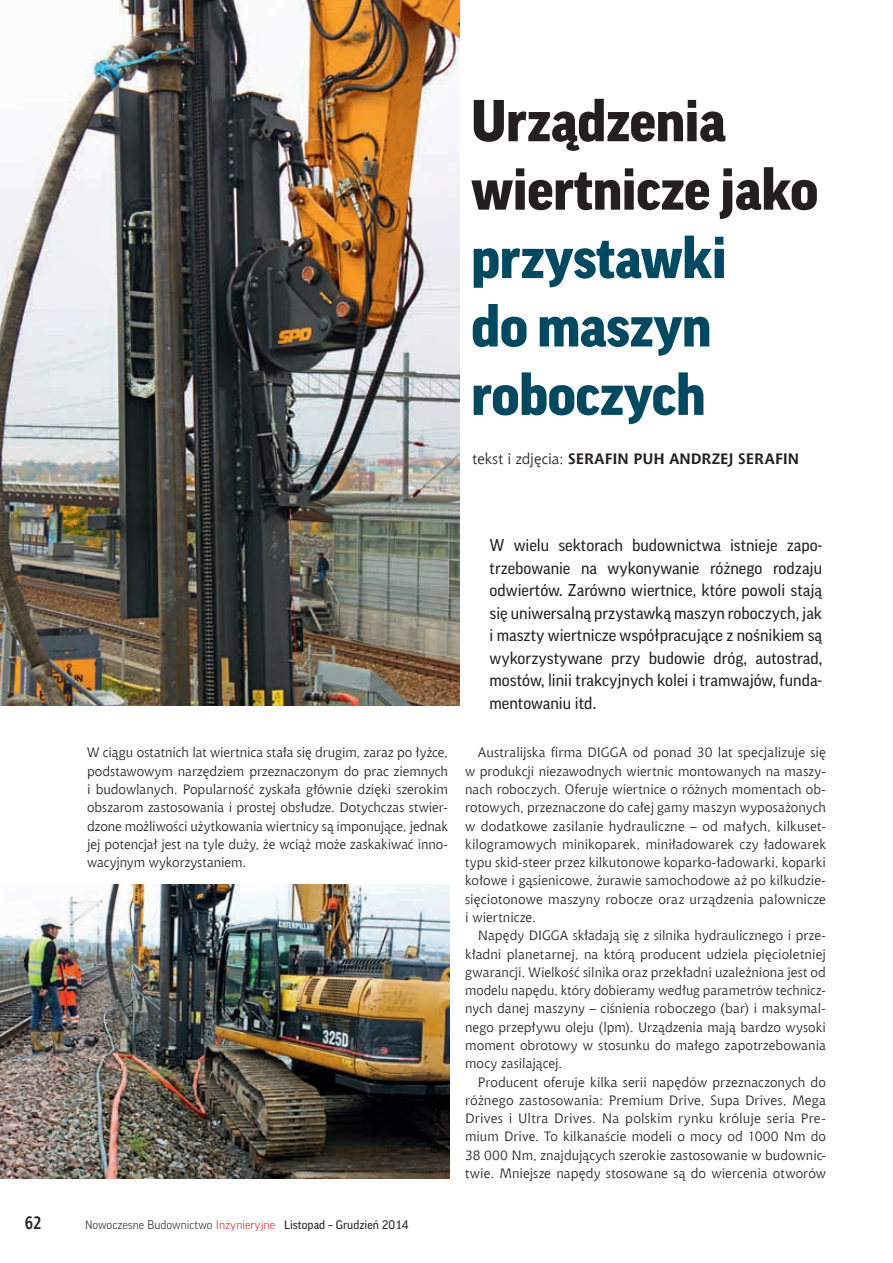
<style>
.page{position:relative;width:893px;height:1263px;background:#fff}
.page>*{position:absolute;margin:0;border:0;box-sizing:border-box;transform-origin:0 0}
.t1{font:900 57px/68.4px "Good Pro";letter-spacing:-.01em;color:#014960}
.t2{font:900 57px/68.4px "Good Pro";letter-spacing:-.01em;color:#231f20}
.t3{font:700 18px "Aerton Cnd EFN";color:#231f20}
.t4{font:16.5px/22.5px "Good Pro";color:#231f20;text-align:justify}
.t5{font:700 15px "Chianti EU";letter-spacing:-.005em;color:#231f20}
.t6{font:13.5px/18.3px "Chianti EU";letter-spacing:.005em;color:#231f20;text-align:justify}
.t7{font:300 12px "Good Pro";color:#231f20}
.s1{font-weight:400}
.s2{color:#d1232a}
</style>
<div class="page">
<img style="left:0;top:0;width:459px;height:705px">
<img style="left:0;top:885px;width:449px;height:294px">
<h1 class="t2" style="left:471px;top:87px;width:349px">Urządzenia wiertnicze jako</h1>
<h1 class="t1" style="left:471px;top:223px;width:257px">przystawki do maszyn roboczych</h1>
<p class="t5" style="left:472px;top:449px;width:328px"><span class="s1">tekst i zdjęcia:</span> SERAFIN PUH ANDRZEJ SERAFIN</p>
<p class="t4" style="left:490px;top:534px;width:334px">W wielu sektorach budownictwa istnieje zapo&shy;trzebowanie na wykonywanie różnego rodzaju odwiertów. Zarówno wiertnice, które powoli stają się uniwersalną przystawką maszyn roboczych, jak i maszty wiertnicze współpracujące z nośnikiem są wykorzystywane przy budowie dróg, autostrad, mostów, linii trakcyjnych kolei i tramwajów, funda&shy;mentowaniu itd.</p>
<p class="t6" style="left:87px;top:743px;width:362px">W ciągu ostatnich lat wiertnica stała się drugim, zaraz po łyżce, podstawowym narzędziem przeznaczonym do prac ziemnych i budowlanych. Popularność zyskała głównie dzięki szerokim obszarom zastosowania i prostej obsłudze. Dotychczas stwier&shy;dzone możliwości użytkowania wiertnicy są imponujące, jednak jej potencjał jest na tyle duży, że wciąż może zaskakiwać inno&shy;wacyjnym wykorzystaniem.</p>
<p class="t6" style="left:465px;top:743px;width:362px;text-indent:13px">Australijska firma DIGGA od ponad 30 lat specjalizuje się w produkcji niezawodnych wiertnic montowanych na maszy&shy;nach roboczych. Oferuje wiertnice o różnych momentach ob&shy;rotowych, przeznaczone do całej gamy maszyn wyposażonych w dodatkowe zasilanie hydrauliczne – od małych, kilkuset&shy;kilogramowych minikoparek, miniładowarek czy ładowarek typu skid-steer przez kilkutonowe koparko-ładowarki, koparki kołowe i gąsienicowe, żurawie samochodowe aż po kilkudzie&shy;sięciotonowe maszyny robocze oraz urządzenia palownicze i wiertnicze.</p>
<p class="t6" style="left:465px;top:926px;width:362px;text-indent:13px">Napędy DIGGA składają się z silnika hydraulicznego i prze&shy;kładni planetarnej, na którą producent udziela pięcioletniej gwarancji. Wielkość silnika oraz przekładni uzależniona jest od modelu napędu, który dobieramy według parametrów technicz&shy;nych danej maszyny – ciśnienia roboczego (bar) i maksymal&shy;nego przepływu oleju (lpm). Urządzenia mają bardzo wysoki moment obrotowy w stosunku do małego zapotrzebowania mocy zasilającej.</p>
<p class="t6" style="left:465px;top:1072px;width:362px;text-indent:13px">Producent oferuje kilka serii napędów przeznaczonych do różnego zastosowania: Premium Drive, Supa Drives, Mega Drives i Ultra Drives. Na polskim rynku króluje seria Pre&shy;mium Drive. To kilkanaście modeli o mocy od 1000 Nm do 38 000 Nm, znajdujących szerokie zastosowanie w budownic&shy;twie. Mniejsze napędy stosowane są do wiercenia otworów</p>
<h2 class="t3" style="left:25px;top:1212px;width:18px">62</h2>
<p class="t7" style="left:85px;top:1218px;width:325px">Nowoczesne Budownictwo <span class="s2">Inżynieryjne</span> <span class="s1">Listopad – Grudzień 2014</span></p>
</div>
